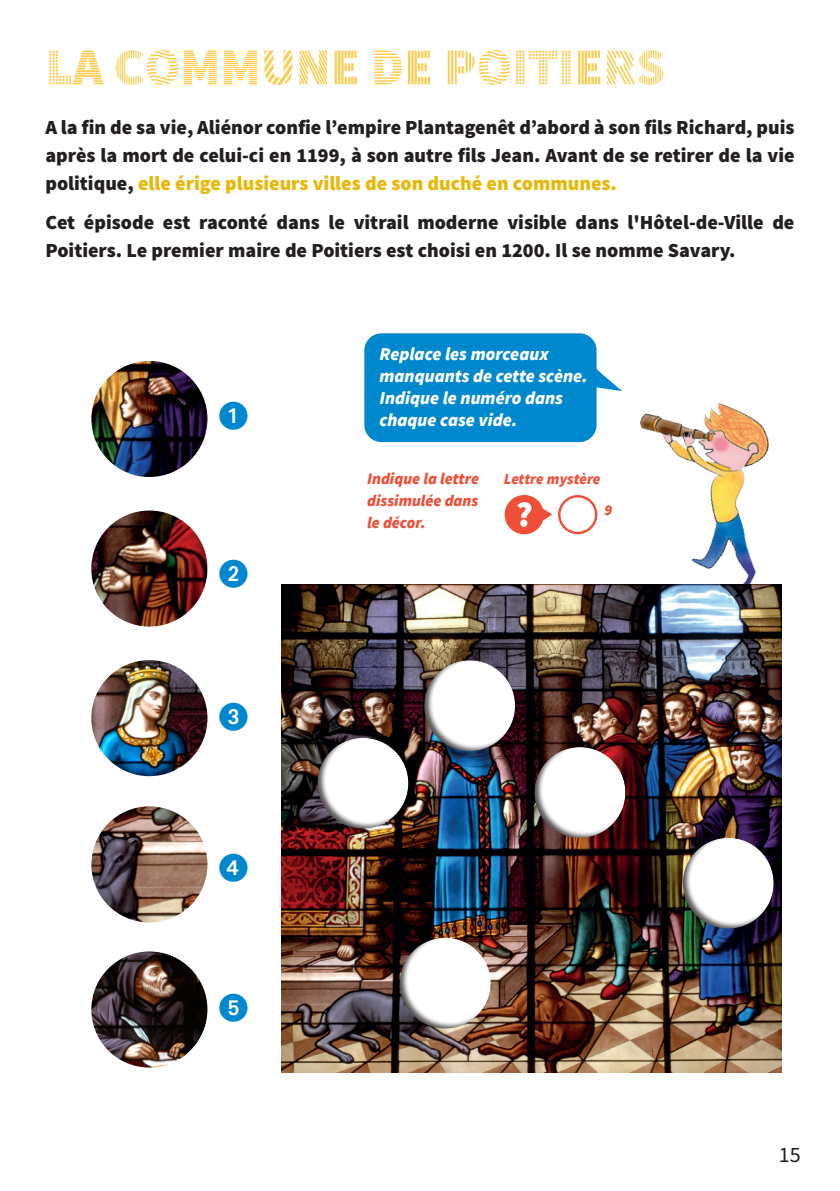
<style>
.page{position:relative;width:840px;height:1191px;background:#fff}
.page>*{position:absolute;margin:0;border:0;box-sizing:border-box;transform-origin:0 0}
.t1{font:52px "Source Sans Pro DISPLAY";color:#fecc4e}
.t2{font:28.8px "European Pi One";color:#0088ce}
.t3{font:22px "Source Sans Pro";color:#231f20}
.t4{font:900 20px/28px "Source Sans Pro";color:#231f20;text-align:justify}
.t5{font:italic 900 18px/22px "Source Sans Pro";color:#fff}
.t6{font:italic 900 16px "Source Sans Pro";color:#ef4f37}
.t7{font:italic 900 15.2px "Source Sans Pro";color:#ef4f37}
.s1{color:#e8b809}
</style>
<div class="page">
<div style="left:364px;top:333px;width:232px;height:109px;background:#0088ce;border-radius:17px"></div>
<svg style="left:596px;top:361px;width:12px;height:30px"></svg>
<img style="left:608px;top:379px;width:174px;height:253px">
<svg style="left:504px;top:495px;width:93px;height:39px"></svg>
<img style="left:91px;top:951px;width:116px;height:116px;border-radius:58px">
<img style="left:91px;top:510px;width:116px;height:116px;border-radius:57px">
<img style="left:91px;top:660px;width:116px;height:116px;border-radius:58px">
<img style="left:91px;top:806px;width:116px;height:116px;border-radius:58px">
<img style="left:91px;top:361px;width:116px;height:116px;border-radius:58px">
<img style="left:281px;top:585px;width:500px;height:487px">
<div style="left:421px;top:658px;width:94px;height:94px;background:#231f20;opacity:.75"></div>
<div style="left:679px;top:835px;width:94px;height:94px;background:#231f20;opacity:.75"></div>
<div style="left:314px;top:735px;width:94px;height:94px;background:#231f20;opacity:.75"></div>
<div style="left:397px;top:935px;width:94px;height:94px;background:#231f20;opacity:.75"></div>
<div style="left:531px;top:744px;width:94px;height:94px;background:#231f20;opacity:.75"></div>
<svg style="left:543px;top:597px;width:16px;height:15px"></svg>
<p class="t1" style="left:45px;top:40px;width:621px">LA COMMUNE DE POITIERS</p>
<p class="t4" style="left:45px;top:114px;width:750px">A la fin de sa vie, Aliénor confie l’empire Plantagenêt d’abord à son fils Richard, puis après la mort de celui-ci en 1199, à son autre fils Jean. Avant de se retirer de la vie politique, <span class="s1">elle érige plusieurs villes de son duché en communes.</span></p>
<p class="t4" style="left:45px;top:210px;width:750px">Cet épisode est raconté dans le vitrail moderne visible dans l'Hôtel-de-Ville de<br>Poitiers. Le premier maire de Poitiers est choisi en 1200. Il se nomme Savary.</p>
<p class="t2" style="left:219px;top:400px;width:30px">1</p>
<p class="t2" style="left:219px;top:557px;width:30px">2</p>
<p class="t2" style="left:219px;top:701px;width:30px">3</p>
<p class="t2" style="left:219px;top:851px;width:30px">4</p>
<p class="t2" style="left:219px;top:992px;width:30px">5</p>
<p class="t5" style="left:379px;top:343px;width:210px">Replace les morceaux manquants de cette scène.</p>
<p class="t5" style="left:379px;top:387px;width:185px">Indique le numéro dans chaque case vide.</p>
<p class="t6" style="left:367px;top:468px;width:113px">Indique la lettre</p>
<p class="t6" style="left:367px;top:490px;width:113px">dissimulée dans</p>
<p class="t6" style="left:367px;top:512px;width:60px">le décor.</p>
<p class="t7" style="left:503px;top:469px;width:98px">Lettre mystère</p>
<p class="t7" style="left:604px;top:500px;width:9px">9</p>
<p class="t3" style="left:778px;top:1141px;width:23px">15</p>
</div>
